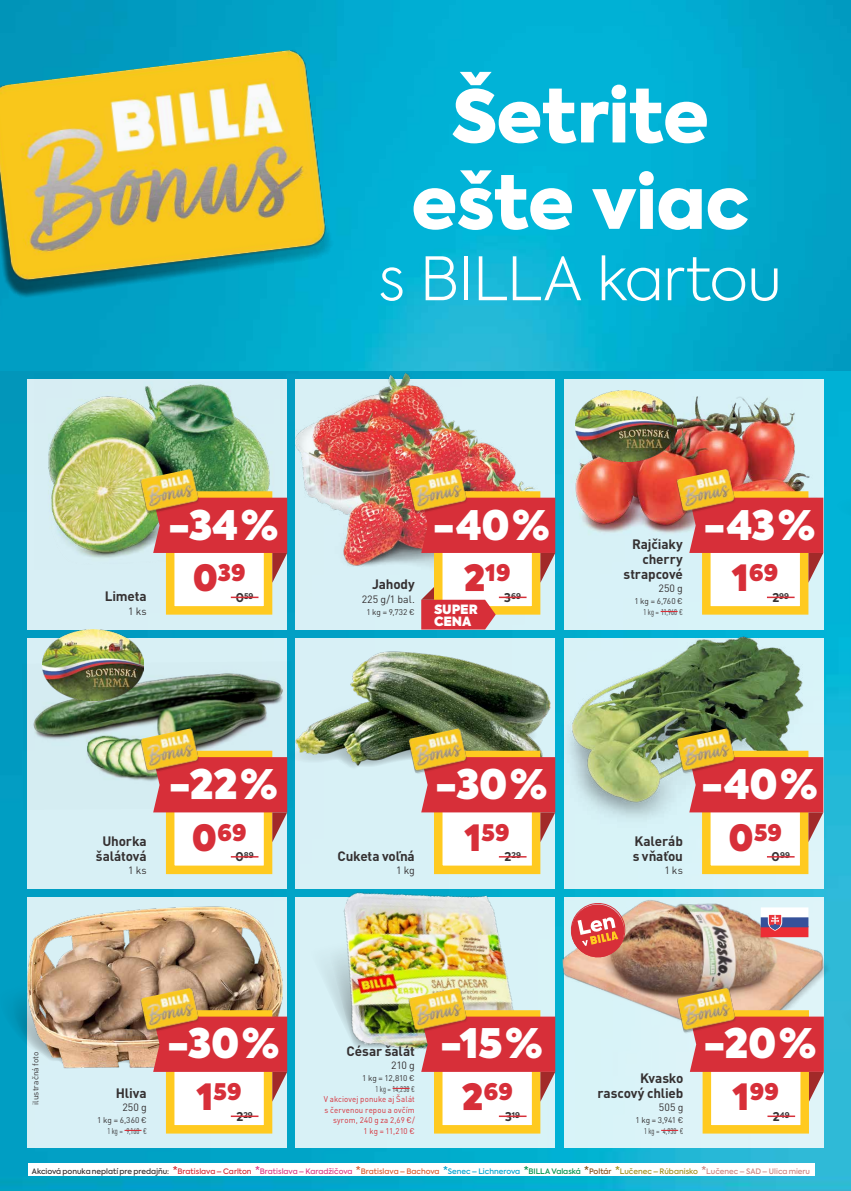
<style>
.page{position:relative;width:851px;height:1191px;background:#fff}
.page>*{position:absolute;margin:0;border:0;box-sizing:border-box;transform-origin:0 0}
.t1{font:900 72px/86.4px "Axiforma";letter-spacing:-.01em;color:#fff;text-align:center}
.t2{font:300 59.4px "Axiforma";letter-spacing:-.015em;color:#fff}
.t3{font:800 40.5px "Axiforma";letter-spacing:-.015em;color:#fff}
.t4{font:800 22.8px "Axiforma";color:#d72f39}
.t5{font:700 13.5px/15px "DIN Pro";letter-spacing:-.01em;color:#353132;text-align:right}
.t6{font:800 12.75px/11.6px "Axiforma";letter-spacing:-.01em;color:#fff}
.t7{font:10.5px "DIN Pro";letter-spacing:.005em;color:#353132}
.t8{font:8.25px/10.5px "DIN Pro";letter-spacing:.015em;color:#d72f39;text-align:right;scale:.95 1}
.t9{font:8.25px "DIN Pro";color:#353132}
.t10{font:condensed 8.25px "DIN Pro";letter-spacing:.01em;color:#353132}
.t11{font:700 7.8px "Axiforma";letter-spacing:.005em;color:#353132}
.t12{font:500 7.5px "Axiforma";color:#353132}
.s1{font-size:36px}
.s2{font-size:12px}
.s3{font-size:10.5px;color:#d72f39}
.s4{color:#d72f39}
.s5{font-size:10.5px;color:#dd3e87}
.s6{color:#dd3e87}
.s7{font-size:10.5px;color:#db5d31}
.s8{color:#db5d31}
.s9{font-size:10.5px;color:#00a3d1}
.s10{color:#00a3d1}
.s11{font-size:10.5px;color:#00914b}
.s12{color:#00914b}
.s13{font-size:10.5px;color:#88501b}
.s14{color:#88501b}
.s15{font-size:10.5px;color:#a39120}
.s16{color:#a39120}
.s17{font-size:10.5px;color:#ce8784}
.s18{color:#ce8784}
</style>
<div class="page">
<img style="left:0;top:370px;width:850px;height:821px">
<div style="left:28px;top:378px;width:259px;height:251px;background:#d8eff5"></div>
<div style="left:28px;top:638px;width:259px;height:251px;background:#d8f0f5"></div>
<div style="left:28px;top:897px;width:259px;height:251px;background:#d8f0f6"></div>
<div style="left:296px;top:378px;width:259px;height:251px;background:#d8f0f6"></div>
<div style="left:296px;top:638px;width:259px;height:251px;background:#d8f1f6"></div>
<div style="left:296px;top:897px;width:259px;height:251px;background:#d8f1f6"></div>
<div style="left:563px;top:378px;width:260px;height:251px;background:#d8f2f8"></div>
<div style="left:563px;top:638px;width:260px;height:251px;background:#d8f3f8"></div>
<div style="left:563px;top:897px;width:260px;height:251px;background:#daf3f8"></div>
<div style="left:28px;top:1163px;width:786px;height:13px;background:#fff"></div>
<img style="left:560px;top:884px;width:276px;height:178px">
<img style="left:35px;top:373px;width:247px;height:186px">
<img style="left:315px;top:889px;width:223px;height:42px">
<img style="left:292px;top:645px;width:258px;height:57px">
<img style="left:563px;top:370px;width:255px;height:199px">
<img style="left:12px;top:897px;width:284px;height:185px">
<div style="left:702px;top:1010px;width:106px;height:123px;background:#fff;border:9px solid #ffca20"></div>
<svg style="left:689px;top:994px;width:161px;height:111px"></svg>
<img style="left:676px;top:987px;width:61px;height:47px">
<svg style="left:661px;top:1129px;width:17px;height:2px"></svg>
<hr style="left:767px;top:1115px;width:28px;height:2px;background:#d72f39">
<div style="left:166px;top:491px;width:106px;height:123px;background:#fff;border:9px solid #ffca20"></div>
<svg style="left:153px;top:497px;width:134px;height:86px"></svg>
<img style="left:140px;top:468px;width:60px;height:47px">
<hr style="left:231px;top:596px;width:27px;height:2px;background:#d72f39">
<div style="left:434px;top:1010px;width:106px;height:123px;background:#fff;border:9px solid #ffca20"></div>
<img style="left:326px;top:931px;width:229px;height:170px">
<hr style="left:499px;top:1115px;width:27px;height:2px;background:#d72f39">
<div style="left:166px;top:1010px;width:106px;height:123px;background:#fff;border:9px solid #ffca20"></div>
<svg style="left:0;top:970px;width:287px;height:131px"></svg>
<img style="left:140px;top:987px;width:60px;height:47px">
<svg style="left:124px;top:1129px;width:17px;height:2px"></svg>
<hr style="left:231px;top:1115px;width:27px;height:2px;background:#d72f39">
<div style="left:434px;top:750px;width:106px;height:124px;background:#fff;border:9px solid #ffca20"></div>
<svg style="left:499px;top:856px;width:27px;height:1px"></svg>
<div style="left:702px;top:491px;width:106px;height:123px;background:#fff;border:9px solid #ffca20"></div>
<svg style="left:689px;top:485px;width:161px;height:115px"></svg>
<img style="left:675px;top:468px;width:61px;height:47px">
<svg style="left:660px;top:611px;width:17px;height:1px"></svg>
<hr style="left:766px;top:596px;width:28px;height:2px;background:#d72f39">
<svg style="left:570px;top:902px;width:55px;height:56px;background:#dc726e"></svg>
<img style="left:22px;top:662px;width:271px;height:148px">
<img style="left:552px;top:629px;width:277px;height:205px">
<img style="left:43px;top:629px;width:100px;height:71px">
<img style="left:296px;top:373px;width:249px;height:194px">
<div style="left:166px;top:750px;width:106px;height:124px;background:#fff;border:9px solid #ffca20"></div>
<img style="left:153px;top:702px;width:402px;height:140px">
<svg style="left:231px;top:856px;width:27px;height:1px"></svg>
<img style="left:140px;top:728px;width:60px;height:46px">
<div style="left:702px;top:750px;width:106px;height:124px;background:#fff;border:9px solid #ffca20"></div>
<svg style="left:689px;top:757px;width:134px;height:85px"></svg>
<svg style="left:767px;top:856px;width:27px;height:1px"></svg>
<img style="left:675px;top:728px;width:61px;height:46px">
<svg style="left:468px;top:491px;width:72px;height:6px"></svg>
<svg style="left:421px;top:497px;width:134px;height:132px;background:#e38a83"></svg>
<hr style="left:499px;top:596px;width:27px;height:2px;background:#d72f39">
<img style="left:408px;top:468px;width:60px;height:47px">
<div style="left:760px;top:907px;width:48px;height:10px;background:#fff"></div>
<div style="left:760px;top:926px;width:48px;height:11px;background:#ec2d35"></div>
<div style="left:760px;top:917px;width:48px;height:10px;background:#36519a"></div>
<svg style="left:767px;top:914px;width:15px;height:16px"></svg>
<img style="left:575px;top:390px;width:101px;height:71px">
<img style="left:0;top:0;width:850px;height:370px">
<img style="left:0;top:48px;width:338px;height:255px">
<h1 class="t1" style="left:411px;top:74px;width:339px">Šetrite ešte viac</h1>
<h2 class="t2" style="left:378px;top:240px;width:404px">s BILLA kartou</h2>
<h3 class="t5" style="left:105px;top:588px;width:44px">Limeta</h3>
<h3 class="t7" style="left:128px;top:603px;width:20px">1 ks</h3>
<h3 class="t3" style="left:168px;top:495px;width:112px">-34 %</h3>
<h3 class="t4" style="left:193px;top:556px;width:55px"><span class="s1">0</span>39</h3>
<p class="t11" style="left:236px;top:590px;width:19px"><span class="s2">0</span>59</p>
<h3 class="t5" style="left:96px;top:832px;width:52px;text-align:center">Uhorka šalátová</h3>
<h3 class="t7" style="left:128px;top:863px;width:20px">1 ks</h3>
<h3 class="t3" style="left:169px;top:754px;width:111px">-22 %</h3>
<h3 class="t4" style="left:192px;top:816px;width:57px"><span class="s1">0</span>69</h3>
<p class="t11" style="left:235px;top:850px;width:20px"><span class="s2">0</span>89</p>
<h3 class="t5" style="left:372px;top:576px;width:44px">Jahody</h3>
<h3 class="t7" style="left:361px;top:591px;width:55px">225 g/1 bal.</h3>
<p class="t9" style="left:366px;top:606px;width:50px">1 kg = 9,732 €</p>
<h3 class="t3" style="left:433px;top:495px;width:118px">-40 %</h3>
<h3 class="t4" style="left:464px;top:556px;width:48px"><span class="s1">2</span>19</h3>
<p class="t11" style="left:504px;top:590px;width:18px"><span class="s2">3</span>69</p>
<h3 class="t6" style="left:434px;top:604px;width:45px">SUPER<br>CENA</h3>
<h3 class="t5" style="left:337px;top:847px;width:79px">Cuketa voľná</h3>
<h3 class="t7" style="left:396px;top:863px;width:20px">1 kg</h3>
<h3 class="t3" style="left:435px;top:754px;width:114px">-30 %</h3>
<h3 class="t4" style="left:464px;top:816px;width:47px"><span class="s1">1</span>59</h3>
<p class="t11" style="left:504px;top:850px;width:18px"><span class="s2">2</span>29</p>
<h3 class="t5" style="left:623px;top:535px;width:61px">Rajčiaky cherry strapcové</h3>
<h3 class="t7" style="left:658px;top:581px;width:26px">250 g</h3>
<p class="t9" style="left:634px;top:595px;width:50px">1 kg = 6,760 €</p>
<p class="t10" style="left:643px;top:606px;width:41px">1 kg = 11,960 €</p>
<h3 class="t3" style="left:703px;top:495px;width:113px">-43 %</h3>
<h3 class="t4" style="left:732px;top:556px;width:48px"><span class="s1">1</span>69</h3>
<p class="t11" style="left:772px;top:590px;width:18px"><span class="s2">2</span>99</p>
<h3 class="t5" style="left:632px;top:832px;width:52px;text-align:left">Kaleráb s vňaťou</h3>
<h3 class="t7" style="left:664px;top:863px;width:20px">1 ks</h3>
<h3 class="t3" style="left:701px;top:754px;width:118px">-40 %</h3>
<h3 class="t4" style="left:728px;top:816px;width:56px"><span class="s1">0</span>59</h3>
<p class="t11" style="left:771px;top:850px;width:20px"><span class="s2">0</span>99</p>
<p class="t9" style="left:30px;top:1104px;width:54px;rotate:-90deg">ilustračná foto</p>
<h3 class="t5" style="left:116px;top:1084px;width:32px">Hliva</h3>
<h3 class="t7" style="left:122px;top:1100px;width:26px">250 g</h3>
<p class="t9" style="left:97px;top:1114px;width:51px">1 kg = 6,360 €</p>
<p class="t10" style="left:107px;top:1125px;width:41px">1 kg = 9,160 €</p>
<h3 class="t3" style="left:167px;top:1014px;width:114px">-30 %</h3>
<h3 class="t4" style="left:197px;top:1075px;width:47px"><span class="s1">1</span>59</h3>
<p class="t11" style="left:236px;top:1109px;width:18px"><span class="s2">2</span>29</p>
<h3 class="t3" style="left:440px;top:1014px;width:104px">-15 %</h3>
<h3 class="t5" style="left:346px;top:1042px;width:70px">César šalát</h3>
<h3 class="t7" style="left:391px;top:1058px;width:25px">210 g</h3>
<p class="t9" style="left:362px;top:1072px;width:54px">1 kg = 12,810 €</p>
<p class="t10" style="left:375px;top:1083px;width:41px">1 kg = 14,238 €</p>
<p class="t8" style="left:323px;top:1093px;width:97px">V akciovej ponuke aj Šalát s červenou repou a ovčím syrom, 240 g za 2,69 €/<br>1 kg = 11,210 €</p>
<h3 class="t4" style="left:461px;top:1075px;width:53px"><span class="s1">2</span>69</h3>
<p class="t11" style="left:505px;top:1109px;width:16px"><span class="s2">3</span>19</p>
<h3 class="t5" style="left:597px;top:1069px;width:88px">Kvasko rascový chlieb</h3>
<h3 class="t7" style="left:658px;top:1100px;width:26px">505 g</h3>
<p class="t9" style="left:635px;top:1114px;width:50px">1 kg = 3,941 €</p>
<p class="t10" style="left:644px;top:1125px;width:41px">1 kg = 4,930 €</p>
<h3 class="t3" style="left:703px;top:1014px;width:114px">-20 %</h3>
<h3 class="t4" style="left:732px;top:1075px;width:48px"><span class="s1">1</span>99</h3>
<p class="t11" style="left:772px;top:1109px;width:18px"><span class="s2">2</span>49</p>
<p class="t12" style="left:32px;top:1166px;width:779px">Akciová ponuka neplatí pre predajňu: <span class="s3">*</span><span class="s4">Bratislava – Carlton</span> <span class="s5">*</span><span class="s6">Bratislava – Karadžičova</span> <span class="s7">*</span><span class="s8">Bratislava – Bachova</span> <span class="s9">*</span><span class="s10">Senec – Lichnerova</span> <span class="s11">*</span><span class="s12">BILLA Valaská</span> <span class="s13">*</span><span class="s14">Poltár</span> <span class="s15">*</span><span class="s16">Lučenec – Rúbanisko</span> <span class="s17">*</span><span class="s18">Lučenec – SAD – Ulica mieru</span></p>
</div>
